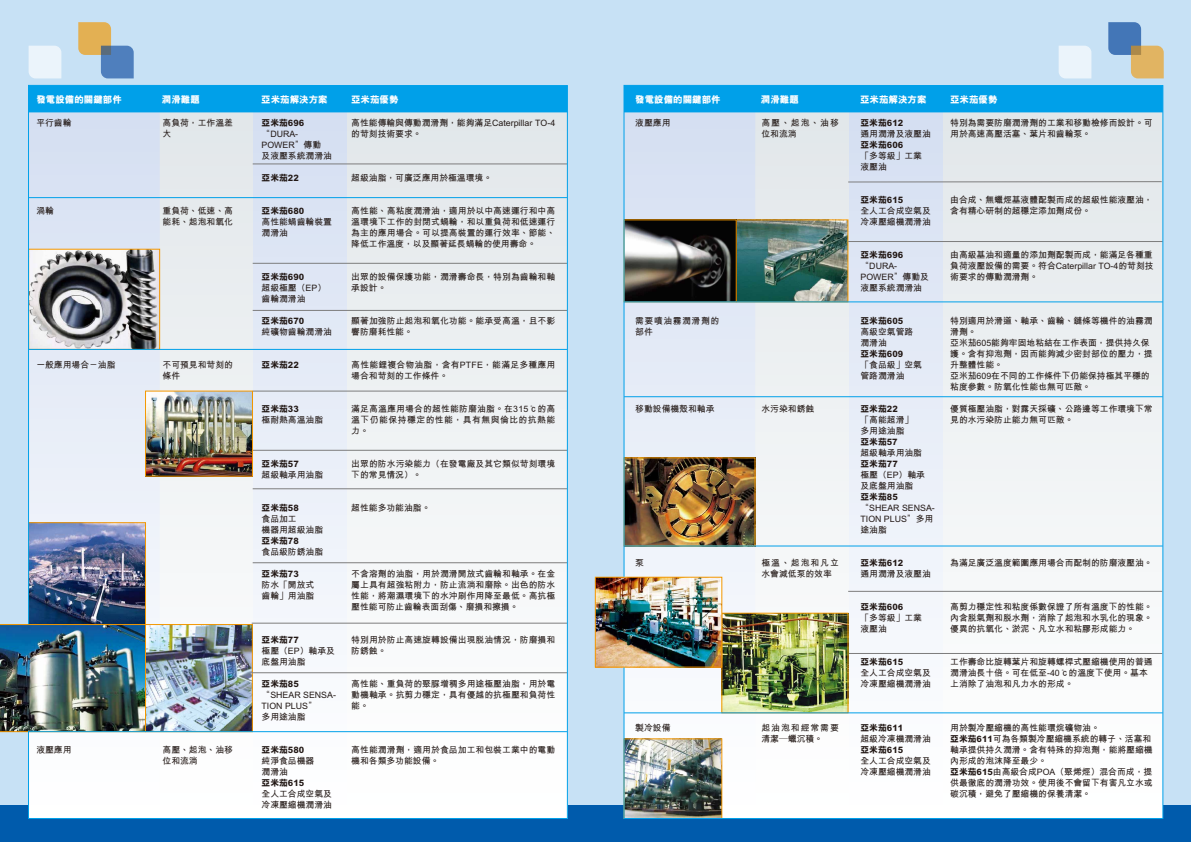
<style>
.page{position:relative;width:1191px;height:842px;background:#c7e1f5}
.page>*{position:absolute;margin:0;border:0;box-sizing:border-box;transform-origin:0 0}
.t1{font:800 9.5px "M Hei HK";color:#fff}
.t2{font:700 8.8px/11px "M Hei HK";color:#221815}
.t3{font:800 8.8px "M Hei HK";color:#221815}
.t4{font:700 8.8px/11px "M Hei HK";letter-spacing:.025em;color:#221815}
.t5{font:700 8.8px/11px "M Hei HK";letter-spacing:.115em;color:#221815}
.t6{font:700 8.8px/11px "M Hei HK";letter-spacing:.055em;color:#221815}
.t7{font:700 8.8px/11px "M Hei HK";letter-spacing:.065em;color:#221815}
.s1{font-weight:800}
</style>
<div class="page">
<svg style="left:1058px;top:46px;width:33px;height:32px"></svg>
<svg style="left:1108px;top:22px;width:55px;height:56px"></svg>
<svg style="left:29px;top:46px;width:32px;height:32px"></svg>
<svg style="left:78px;top:22px;width:56px;height:56px"></svg>
<div style="left:0;top:806px;width:1191px;height:36px;background:#005bac"></div>
<img style="left:0;top:624px;width:28px;height:108px">
<svg style="left:28px;top:84px;width:540px;height:735px;background:#d1dce5"></svg>
<img style="left:597px;top:579px;width:26px;height:87px">
<div style="left:595px;top:577px;width:127px;height:91px;border:1px solid #f39700"></div>
<hr style="left:29px;top:197px;width:538px;height:1px;background:#00a0e9">
<hr style="left:28px;top:731px;width:539px;height:1px;background:#00a0e9">
<hr style="left:29px;top:349px;width:538px;height:1px;background:#00a0e9">
<img style="left:623px;top:84px;width:540px;height:735px">
<p class="t1" style="left:36px;top:93px;width:87px">發電設備的關鍵部件</p>
<p class="t1" style="left:162px;top:93px;width:39px">潤滑難題</p>
<p class="t1" style="left:261px;top:93px;width:68px">亞米茄解決方案</p>
<p class="t1" style="left:351px;top:93px;width:49px">亞米茄優勢</p>
<p class="t2" style="left:36px;top:116px;width:37px">平行齒輪</p>
<p class="t2" style="left:36px;top:204px;width:19px">渦輪</p>
<p class="t2" style="left:36px;top:358px;width:81px">一般應用場合－油脂</p>
<p class="t2" style="left:36px;top:743px;width:37px">液壓應用</p>
<p class="t2" style="left:162px;top:116px;width:72px">高負荷，工作溫差大</p>
<p class="t2" style="left:162px;top:204px;width:72px">重負荷、低速、高能耗、起泡和氧化</p>
<p class="t2" style="left:162px;top:358px;width:72px">不可預見和苛刻的條件</p>
<p class="t2" style="left:162px;top:743px;width:72px">高壓、起泡、油移位和流淌</p>
<p class="t3" style="left:261px;top:116px;width:44px">亞米茄696</p>
<p class="t2" style="left:261px;top:127px;width:72px">“DURA-<br>POWER”傳動及液壓系統潤滑油</p>
<p class="t3" style="left:261px;top:171px;width:39px">亞米茄22</p>
<p class="t3" style="left:261px;top:204px;width:44px">亞米茄680</p>
<p class="t2" style="left:261px;top:215px;width:72px">高性能蝸齒輪裝置潤滑油</p>
<p class="t3" style="left:261px;top:270px;width:44px">亞米茄690</p>
<p class="t2" style="left:261px;top:281px;width:66px">超級極壓（EP）齒輪潤滑油</p>
<p class="t3" style="left:261px;top:314px;width:44px">亞米茄670</p>
<p class="t2" style="left:261px;top:325px;width:72px">純礦物齒輪潤滑油</p>
<p class="t3" style="left:261px;top:358px;width:39px">亞米茄22</p>
<p class="t3" style="left:261px;top:402px;width:39px">亞米茄33</p>
<p class="t2" style="left:261px;top:413px;width:63px">極耐熱高溫油脂</p>
<p class="t3" style="left:261px;top:457px;width:39px">亞米茄57</p>
<p class="t2" style="left:261px;top:468px;width:63px">超級軸承用油脂</p>
<p class="t3" style="left:261px;top:501px;width:39px">亞米茄58</p>
<p class="t2" style="left:261px;top:512px;width:63px">食品加工<br>機器用超級油脂</p>
<p class="t3" style="left:261px;top:534px;width:39px">亞米茄78</p>
<p class="t2" style="left:261px;top:545px;width:63px">食品級防銹油脂</p>
<p class="t3" style="left:261px;top:567px;width:39px">亞米茄73</p>
<p class="t2" style="left:261px;top:578px;width:54px">防水「開放式齒輪」用油脂</p>
<p class="t3" style="left:261px;top:633px;width:39px">亞米茄77</p>
<p class="t2" style="left:261px;top:644px;width:75px">極壓（EP）軸承及底盤用油脂</p>
<p class="t3" style="left:261px;top:677px;width:39px">亞米茄85</p>
<p class="t2" style="left:261px;top:688px;width:76px">“SHEAR SENSA-<br>TION PLUS”<br>多用途油脂</p>
<p class="t3" style="left:261px;top:743px;width:44px">亞米茄580</p>
<p class="t2" style="left:261px;top:754px;width:54px">純淨食品機器潤滑油</p>
<p class="t3" style="left:261px;top:776px;width:44px">亞米茄615</p>
<p class="t2" style="left:261px;top:787px;width:72px">全人工合成空氣及冷凍壓縮機潤滑油</p>
<p class="t2" style="left:351px;top:116px;width:205px">高性能傳輸與傳動潤滑劑，能夠滿足Caterpillar TO-4的苛刻技術要求。</p>
<p class="t2" style="left:351px;top:171px;width:142px">超級油脂，可廣泛應用於極溫環境。</p>
<p class="t2" style="left:351px;top:204px;width:205px;text-align:justify">高性能、高粘度潤滑油，適用於以中高速運行和中高溫環境下工作的封閉式蝸輪，和以重負荷和低速運行為主的應用場合。可以提高裝置的運行效率、節能、降低工作溫度，以及顯著延長蝸輪的使用壽命。</p>
<p class="t2" style="left:351px;top:270px;width:205px">出眾的設備保護功能，潤滑壽命長，特別為齒輪和軸承設計。</p>
<p class="t2" style="left:351px;top:314px;width:205px">顯著加強防止起泡和氧化功能。能承受高溫，且不影響防磨耗性能。</p>
<p class="t4" style="left:351px;top:358px;width:205px">高性能鋰複合物油脂，含有PTFE，能滿足多種應用場合和苛刻的工作條件。</p>
<p class="t2" style="left:351px;top:402px;width:205px;text-align:justify">滿足高溫應用場合的超性能防磨油脂。在315℃的高溫下仍能保持穩定的性能，具有無與倫比的抗熱能力。</p>
<p class="t2" style="left:351px;top:457px;width:205px">出眾的防水污染能力（在發電廠及其它類似苛刻環境下的常見情況）。</p>
<p class="t2" style="left:351px;top:501px;width:81px">超性能多功能油脂。</p>
<p class="t2" style="left:351px;top:567px;width:205px;text-align:justify">不含溶劑的油脂，用於潤滑開放式齒輪和軸承。在金屬上具有超強粘附力，防止流淌和磨除。出色的防水性能，將潮濕環境下的水沖刷作用降至最低。高抗極壓性能可防止齒輪表面刮傷、磨損和擦損。</p>
<p class="t2" style="left:351px;top:633px;width:205px">特別用於防止高速旋轉設備出現脫油情況，防磨損和防銹蝕。</p>
<p class="t2" style="left:351px;top:677px;width:205px;text-align:justify">高性能、重負荷的聚脲增稠多用途極壓油脂，用於電動機軸承。抗剪力穩定，具有優越的抗極壓和負荷性能。</p>
<p class="t2" style="left:351px;top:743px;width:205px">高性能潤滑劑，適用於食品加工和包裝工業中的電動機和各類多功能設備。</p>
<p class="t1" style="left:635px;top:93px;width:87px">發電設備的關鍵部件</p>
<p class="t1" style="left:761px;top:93px;width:39px">潤滑難題</p>
<p class="t1" style="left:860px;top:93px;width:68px">亞米茄解決方案</p>
<p class="t1" style="left:950px;top:93px;width:49px">亞米茄優勢</p>
<p class="t2" style="left:635px;top:116px;width:37px">液壓應用</p>
<p class="t7" style="left:635px;top:314px;width:85px">需要噴油霧潤滑劑的部件</p>
<p class="t2" style="left:635px;top:402px;width:81px">移動設備機殼和軸承</p>
<p class="t2" style="left:635px;top:556px;width:10px">泵</p>
<p class="t2" style="left:635px;top:721px;width:37px">製冷設備</p>
<p class="t6" style="left:761px;top:116px;width:79px">高壓、起泡、油移位和流淌</p>
<p class="t2" style="left:761px;top:402px;width:54px">水污染和銹蝕</p>
<p class="t2" style="left:761px;top:556px;width:79px">極溫、起泡和凡立水會減低泵的效率</p>
<p class="t5" style="left:761px;top:721px;width:79px">起油泡和經常需要清潔—蠟沉積。</p>
<p class="t3" style="left:860px;top:116px;width:44px">亞米茄612</p>
<p class="t2" style="left:860px;top:127px;width:72px">通用潤滑及液壓油</p>
<p class="t3" style="left:860px;top:138px;width:44px">亞米茄606</p>
<p class="t2" style="left:860px;top:149px;width:63px">「多等級」工業液壓油</p>
<p class="t3" style="left:860px;top:193px;width:44px">亞米茄615</p>
<p class="t2" style="left:860px;top:204px;width:72px">全人工合成空氣及冷凍壓縮機潤滑油</p>
<p class="t3" style="left:860px;top:248px;width:44px">亞米茄696</p>
<p class="t2" style="left:860px;top:259px;width:70px">“DURA-<br>POWER”傳動及液壓系統潤滑油</p>
<p class="t3" style="left:860px;top:314px;width:44px">亞米茄605</p>
<p class="t2" style="left:860px;top:325px;width:54px">高級空氣管路潤滑油</p>
<p class="t3" style="left:860px;top:347px;width:44px">亞米茄609</p>
<p class="t2" style="left:860px;top:358px;width:63px">「食品級」空氣管路潤滑油</p>
<p class="t3" style="left:860px;top:402px;width:39px">亞米茄22</p>
<p class="t2" style="left:860px;top:413px;width:54px">「高能超滑」多用途油脂</p>
<p class="t3" style="left:860px;top:435px;width:39px">亞米茄57</p>
<p class="t2" style="left:860px;top:446px;width:63px">超級軸承用油脂</p>
<p class="t3" style="left:860px;top:457px;width:39px">亞米茄77</p>
<p class="t2" style="left:860px;top:468px;width:66px">極壓（EP）軸承及底盤用油脂</p>
<p class="t3" style="left:860px;top:490px;width:39px">亞米茄85</p>
<p class="t2" style="left:860px;top:501px;width:76px">“SHEAR SENSA-<br>TION PLUS”多用途油脂</p>
<p class="t3" style="left:860px;top:556px;width:44px">亞米茄612</p>
<p class="t2" style="left:860px;top:567px;width:72px">通用潤滑及液壓油</p>
<p class="t3" style="left:860px;top:600px;width:44px">亞米茄606</p>
<p class="t2" style="left:860px;top:611px;width:63px">「多等級」工業液壓油</p>
<p class="t3" style="left:860px;top:655px;width:44px">亞米茄615</p>
<p class="t2" style="left:860px;top:666px;width:72px">全人工合成空氣及冷凍壓縮機潤滑油</p>
<p class="t3" style="left:860px;top:721px;width:44px">亞米茄611</p>
<p class="t2" style="left:860px;top:732px;width:72px">超級冷凍機潤滑油</p>
<p class="t3" style="left:860px;top:743px;width:44px">亞米茄615</p>
<p class="t2" style="left:860px;top:754px;width:72px">全人工合成空氣及冷凍壓縮機潤滑油</p>
<p class="t2" style="left:950px;top:116px;width:204px">特別為需要防磨潤滑劑的工業和移動檢修而設計。可用於高速高壓活塞、葉片和齒輪泵。</p>
<p class="t2" style="left:950px;top:193px;width:204px">由合成、無蠟烴基液體配製而成的超級性能液壓油，含有精心研制的超穩定添加劑成份。</p>
<p class="t2" style="left:950px;top:248px;width:205px;text-align:justify">由高級基油和適量的添加劑配製而成，能滿足各種重負荷液壓設備的需要。符合Caterpillar TO-4的苛刻技術要求的傳動潤滑劑。</p>
<p class="t2" style="left:950px;top:314px;width:204px">特別適用於滑道、軸承、齒輪、鏈條等機件的油霧潤滑劑。<br>亞米茄605能夠牢固地粘結在工作表面，提供持久保護。含有抑泡劑，因而能夠減少密封部位的壓力，提升整體性能。<br>亞米茄609在不同的工作條件下仍能保持極其平穩的粘度參數。防氧化性能也無可匹敵。</p>
<p class="t2" style="left:950px;top:402px;width:204px">優質極壓油脂，對露天採礦、公路邊等工作環境下常見的水污染防止能力無可匹敵。</p>
<p class="t2" style="left:950px;top:556px;width:204px">為滿足廣泛溫度範圍應用場合而配制的防磨液壓油。</p>
<p class="t2" style="left:950px;top:600px;width:204px;text-align:justify">高剪力穩定性和粘度係數保證了所有溫度下的性能。內含脫氣劑和脫水劑，消除了起泡和水乳化的現象。優異的抗氧化、淤泥、凡立水和粘膠形成能力。</p>
<p class="t2" style="left:950px;top:655px;width:204px">工作壽命比旋轉葉片和旋轉螺桿式壓縮機使用的普通潤滑油長十倍。可在低至-40℃的溫度下使用。基本上消除了油泡和凡力水的形成。</p>
<p class="t2" style="left:950px;top:721px;width:204px">用於製冷壓縮機的高性能環烷礦物油。<br><span class="s1">亞米茄611</span>可為各類製冷壓縮機系統的轉子、活塞和軸承提供持久潤滑。含有特殊的抑泡劑，能將壓縮機內形成的泡沫降至最少。<br><span class="s1">亞米茄615</span>由高級合成POA（聚烯烴）混合而成，提供最徹底的潤滑功效。使用後不會留下有害凡立水或碳沉積，避免了壓縮機的保養清潔。</p>
</div>
